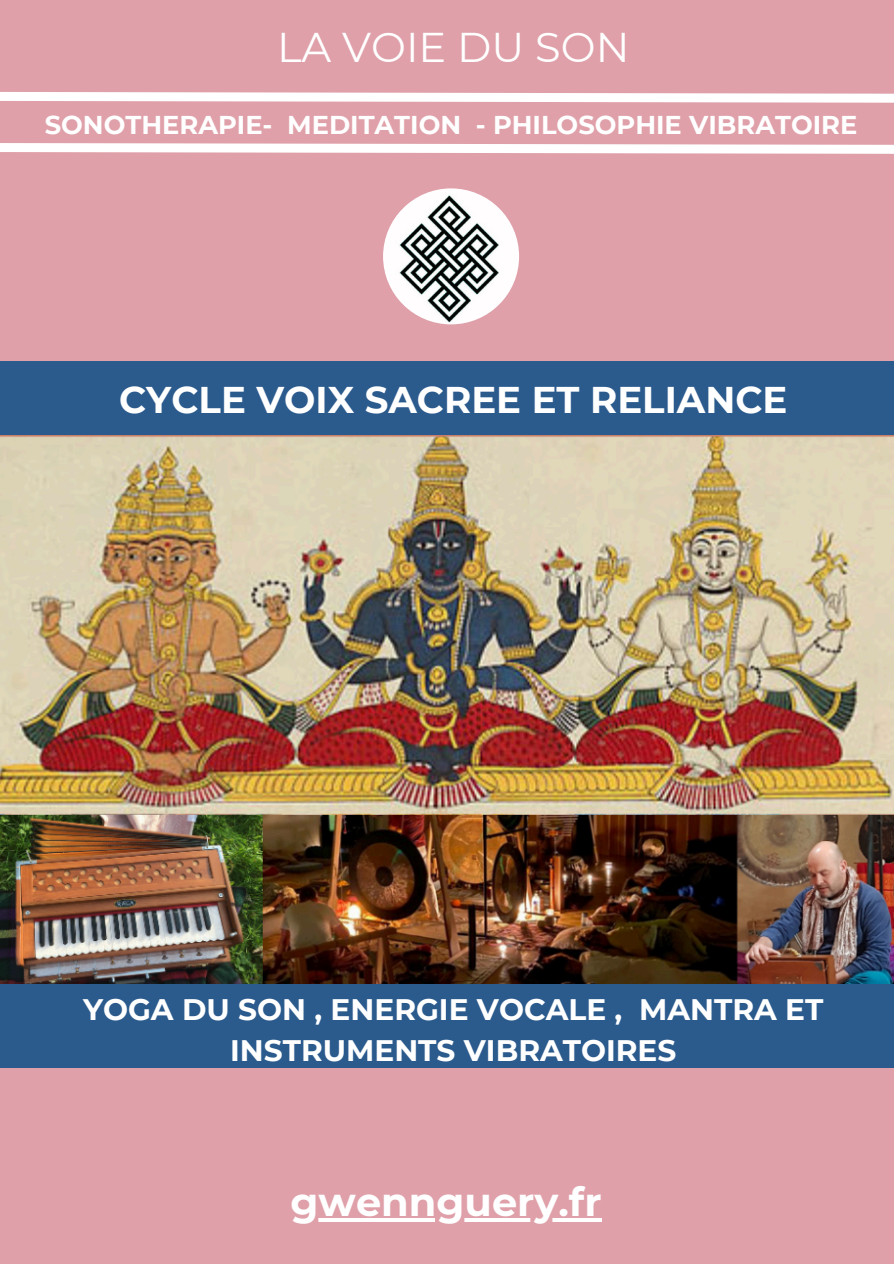
<style>
.page{position:relative;width:894px;height:1264px;background:#fff}
.page>*{position:absolute;margin:0;border:0;box-sizing:border-box;transform-origin:0 0}
.t1{font:41.55px "Montserrat";color:#fff}
.t2{font:700 40.05px "Montserrat";color:#fff}
.t3{font:700 37.05px "Montserrat";color:#fff}
.t4{font:700 29.55px/40.5px "Montserrat";color:#fff;text-align:center}
.t5{font:700 25.8px "Montserrat";color:#fff}
</style>
<div class="page">
<div style="left:0;top:0;width:893px;height:1263px;background:#dfa0a9"></div>
<div style="left:0;top:361px;width:893px;height:75px;background:#2b5a8d"></div>
<img style="left:383px;top:188px;width:136px;height:136px;border-radius:50%">
<svg style="left:0;top:143px;width:893px;height:11px"></svg>
<svg style="left:0;top:92px;width:893px;height:11px"></svg>
<div style="left:0;top:957px;width:893px;height:110px;background:#2b5a8d"></div>
<img style="left:0;top:436px;width:893px;height:547px">
<hr style="left:290px;top:1218px;width:311px;height:3px;background:#fff">
<p class="t1" style="left:277px;top:22px;width:353px">LA VOIE DU SON</p>
<p class="t5" style="left:45px;top:109px;width:813px">SONOTHERAPIE- MEDITATION - PHILOSOPHIE VIBRATOIRE</p>
<h4 class="t3" style="left:119px;top:377px;width:669px">CYCLE VOIX SACREE ET RELIANCE</h4>
<p class="t4" style="left:83px;top:989px;width:741px">YOGA DU SON , ENERGIE VOCALE , MANTRA ET<br>INSTRUMENTS VIBRATOIRES</p>
<h3 class="t2" style="left:290px;top:1177px;width:312px">gwennguery.fr</h3>
</div>
